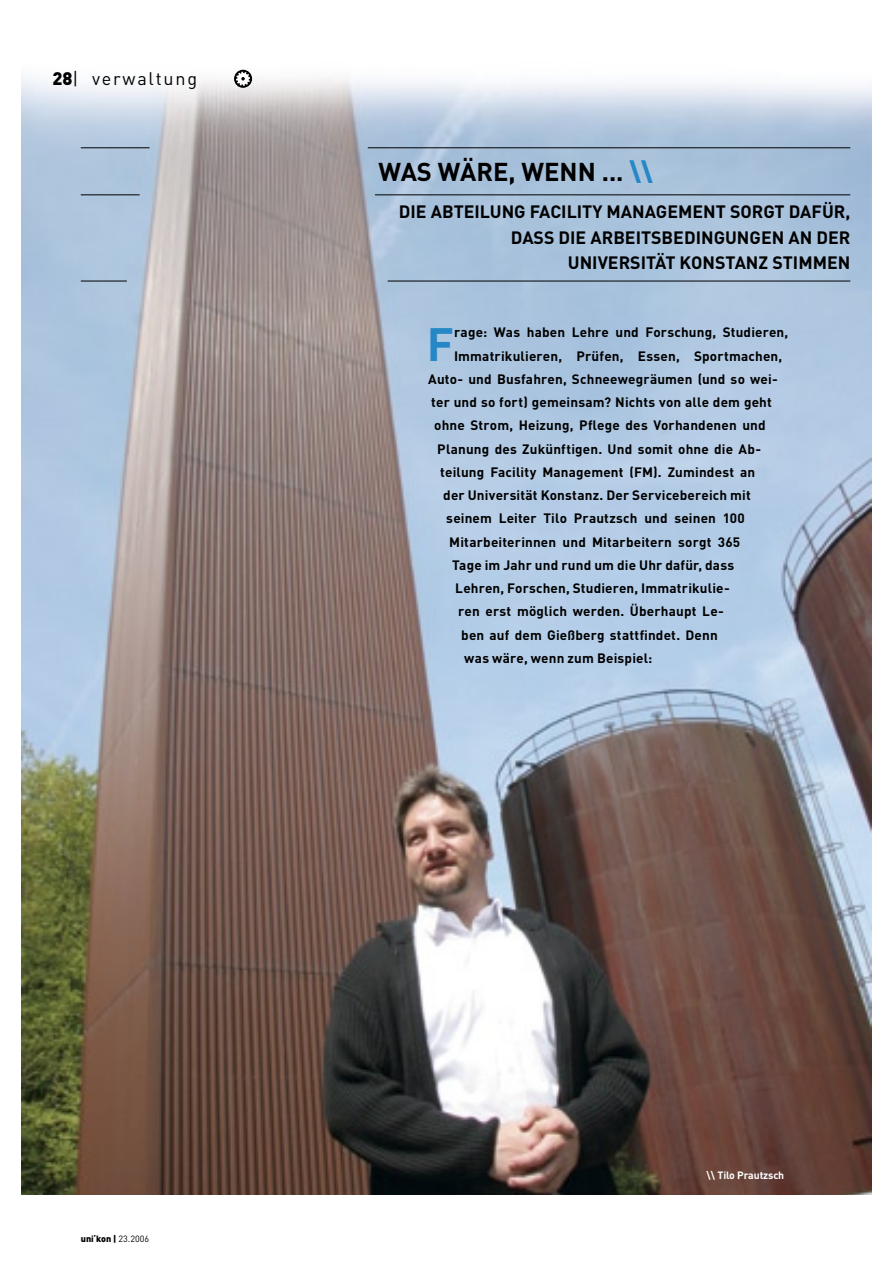
<style>
.page{position:relative;width:893px;height:1263px;background:#fff}
.page>*{position:absolute;margin:0;border:0;box-sizing:border-box;transform-origin:0 0}
.t1{font:700 46.2px "DIN";color:#2587c6}
.t2{font:700 25.5px "DIN";color:#000}
.t3{font:18px "DIN";letter-spacing:.1em;color:#000}
.t4{font:900 18px "DIN";color:#000}
.t5{font:700 17.7px/25.5px "DIN";color:#000;text-align:right}
.t6{font:700 13.5px "DIN";letter-spacing:.01em;color:#000}
.t7{font:700 10.5px "DIN";letter-spacing:-.01em;color:#fff}
.t8{font:900 9px "DIN";color:#000}
.t9{font:900 6px "DIN";color:#000;scale:1.27 1}
.s1{font-weight:400}
.s2{font-weight:900;font-size:27px;color:#2587c6}
</style>
<div class="page">
<img style="left:21px;top:69px;width:851px;height:1126px">
<hr style="left:375px;top:194px;width:475px;height:1px;background:#000">
<hr style="left:368px;top:147px;width:482px;height:1px;background:#000">
<hr style="left:388px;top:281px;width:462px;height:1px;background:#000">
<svg style="left:234px;top:70px;width:18px;height:18px"></svg>
<svg style="left:236px;top:72px;width:14px;height:14px"></svg>
<hr style="left:81px;top:194px;width:59px;height:1px;background:#000">
<hr style="left:81px;top:281px;width:46px;height:1px;background:#000">
<hr style="left:81px;top:147px;width:69px;height:1px;background:#000">
<h3 class="t4" style="left:52px;top:67px;width:27px">28<span class="s1">|</span></h3>
<h3 class="t3" style="left:92px;top:67px;width:107px">verwaltung</h3>
<h2 class="t2" style="left:378px;top:155px;width:276px">WAS WÄRE, WENN ... <span class="s2">\\</span></h2>
<h3 class="t5" style="left:399px;top:198px;width:453px">DIE ABTEILUNG FACILITY MANAGEMENT SORGT DAFÜR,<br>DASS DIE ARBEITSBEDINGUNGEN AN DER<br>UNIVERSITÄT KONSTANZ STIMMEN</h3>
<h1 class="t1" style="left:427px;top:314px;width:29px">F</h1>
<p class="t6" style="left:454px;top:324px;width:336px">rage: Was haben Lehre und Forschung, Studieren,</p>
<p class="t6" style="left:454px;top:347px;width:330px">Immatrikulieren, Prüfen, Essen, Sportmachen,</p>
<p class="t6" style="left:428px;top:370px;width:351px">Auto- und Busfahren, Schneewegräumen (und so wei-</p>
<p class="t6" style="left:431px;top:393px;width:342px">ter und so fort) gemeinsam? Nichts von alle dem geht</p>
<p class="t6" style="left:434px;top:417px;width:333px">ohne Strom, Heizung, Pflege des Vorhandenen und</p>
<p class="t6" style="left:437px;top:440px;width:325px">Planung des Zukünftigen. Und somit ohne die Ab-</p>
<p class="t6" style="left:440px;top:463px;width:316px">teilung Facility Management (FM). Zumindest an</p>
<p class="t6" style="left:443px;top:486px;width:309px">der Universität Konstanz. Der Servicebereich mit</p>
<p class="t6" style="left:446px;top:510px;width:300px">seinem Leiter Tilo Prautzsch und seinen 100</p>
<p class="t6" style="left:449px;top:533px;width:292px">Mitarbeiterinnen und Mitarbeitern sorgt 365</p>
<p class="t6" style="left:452px;top:556px;width:284px">Tage im Jahr und rund um die Uhr dafür, dass</p>
<p class="t6" style="left:455px;top:579px;width:276px">Lehren, Forschen, Studieren, Immatrikulie-</p>
<p class="t6" style="left:458px;top:603px;width:267px">ren erst möglich werden. Überhaupt Le-</p>
<p class="t6" style="left:461px;top:626px;width:258px">ben auf dem Gießberg stattfindet. Denn</p>
<p class="t6" style="left:464px;top:649px;width:190px">was wäre, wenn zum Beispiel:</p>
<p class="t8" style="left:81px;top:1232px;width:70px">uni kon | <span class="s1">23.2006</span></p>
<p class="t9" style="left:94px;top:1230px;width:3px">,</p>
<p class="t7" style="left:707px;top:1169px;width:79px">\\ Tilo Prautzsch</p>
</div>
